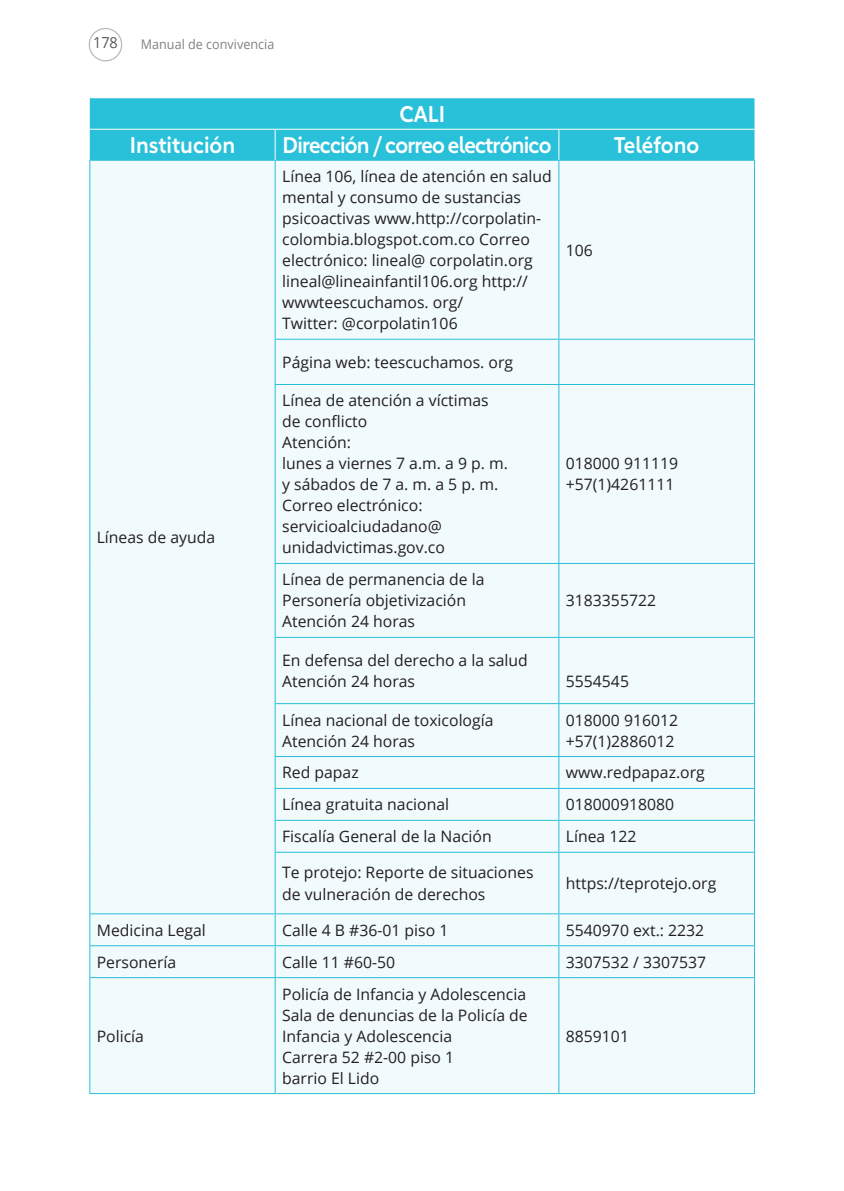
<style>
.page{position:relative;width:844px;height:1191px;background:#fff}
.page>*{position:absolute;margin:0;border:0;box-sizing:border-box;transform-origin:0 0}
.t1{font:600 22.4px "Carnero";letter-spacing:-.04em;color:#fff;scale:.92 1}
.t2{font:600 22.4px "Carnero";color:#fff;scale:.92 1}
.t3{font:15.75px/21px "Open Sans";color:#231f20}
.t4{font:15.22px "Open Sans";color:#57585a;scale:.95 1}
.t5{font:13.3px "Open Sans";color:#808285;scale:.95 1}
</style>
<div class="page">
<div style="left:89px;top:28px;width:33px;height:33px;border:1px solid #bcbdc0;border-radius:50%"></div>
<div style="left:90px;top:98px;width:664px;height:62px;background:#29c0da"></div>
<div style="left:90px;top:161px;width:663px;height:932px;background:#f1fafc"></div>
<hr style="left:89px;top:160px;width:186px;height:1px;background:#29c0da">
<hr style="left:89px;top:161px;width:1px;height:178px;background:#29c0da">
<hr style="left:89px;top:339px;width:1px;height:45px;background:#29c0da">
<hr style="left:89px;top:384px;width:1px;height:179px;background:#29c0da">
<hr style="left:89px;top:563px;width:1px;height:74px;background:#29c0da">
<hr style="left:89px;top:637px;width:1px;height:66px;background:#29c0da">
<hr style="left:89px;top:703px;width:1px;height:53px;background:#29c0da">
<hr style="left:89px;top:756px;width:1px;height:32px;background:#29c0da">
<hr style="left:89px;top:788px;width:1px;height:32px;background:#29c0da">
<hr style="left:89px;top:820px;width:1px;height:32px;background:#29c0da">
<hr style="left:89px;top:852px;width:1px;height:61px;background:#29c0da">
<hr style="left:275px;top:160px;width:283px;height:1px;background:#29c0da">
<hr style="left:275px;top:161px;width:1px;height:178px;background:#29c0da">
<hr style="left:558px;top:160px;width:196px;height:1px;background:#29c0da">
<hr style="left:558px;top:161px;width:1px;height:178px;background:#29c0da">
<hr style="left:753px;top:161px;width:1px;height:178px;background:#29c0da">
<hr style="left:275px;top:339px;width:283px;height:1px;background:#29c0da">
<hr style="left:275px;top:340px;width:1px;height:44px;background:#29c0da">
<hr style="left:558px;top:339px;width:196px;height:1px;background:#29c0da">
<hr style="left:558px;top:340px;width:1px;height:44px;background:#29c0da">
<hr style="left:753px;top:340px;width:1px;height:44px;background:#29c0da">
<hr style="left:275px;top:384px;width:283px;height:1px;background:#29c0da">
<hr style="left:275px;top:385px;width:1px;height:178px;background:#29c0da">
<hr style="left:558px;top:384px;width:196px;height:1px;background:#29c0da">
<hr style="left:558px;top:385px;width:1px;height:178px;background:#29c0da">
<hr style="left:753px;top:385px;width:1px;height:178px;background:#29c0da">
<hr style="left:275px;top:563px;width:283px;height:1px;background:#29c0da">
<hr style="left:275px;top:564px;width:1px;height:73px;background:#29c0da">
<hr style="left:558px;top:563px;width:196px;height:1px;background:#29c0da">
<hr style="left:558px;top:564px;width:1px;height:73px;background:#29c0da">
<hr style="left:753px;top:564px;width:1px;height:73px;background:#29c0da">
<hr style="left:275px;top:637px;width:283px;height:1px;background:#29c0da">
<hr style="left:275px;top:638px;width:1px;height:65px;background:#29c0da">
<hr style="left:558px;top:637px;width:196px;height:1px;background:#29c0da">
<hr style="left:558px;top:638px;width:1px;height:65px;background:#29c0da">
<hr style="left:753px;top:638px;width:1px;height:65px;background:#29c0da">
<hr style="left:275px;top:703px;width:283px;height:1px;background:#29c0da">
<hr style="left:275px;top:704px;width:1px;height:52px;background:#29c0da">
<hr style="left:558px;top:703px;width:196px;height:1px;background:#29c0da">
<hr style="left:558px;top:704px;width:1px;height:52px;background:#29c0da">
<hr style="left:753px;top:704px;width:1px;height:52px;background:#29c0da">
<hr style="left:275px;top:756px;width:283px;height:1px;background:#29c0da">
<hr style="left:275px;top:757px;width:1px;height:31px;background:#29c0da">
<hr style="left:558px;top:756px;width:196px;height:1px;background:#29c0da">
<hr style="left:558px;top:757px;width:1px;height:31px;background:#29c0da">
<hr style="left:753px;top:757px;width:1px;height:31px;background:#29c0da">
<hr style="left:275px;top:788px;width:283px;height:1px;background:#29c0da">
<hr style="left:275px;top:789px;width:1px;height:31px;background:#29c0da">
<hr style="left:558px;top:788px;width:196px;height:1px;background:#29c0da">
<hr style="left:558px;top:789px;width:1px;height:31px;background:#29c0da">
<hr style="left:753px;top:789px;width:1px;height:31px;background:#29c0da">
<hr style="left:275px;top:820px;width:283px;height:1px;background:#29c0da">
<hr style="left:275px;top:820px;width:1px;height:32px;background:#29c0da">
<hr style="left:558px;top:820px;width:196px;height:1px;background:#29c0da">
<hr style="left:558px;top:820px;width:1px;height:32px;background:#29c0da">
<hr style="left:753px;top:820px;width:1px;height:32px;background:#29c0da">
<hr style="left:275px;top:852px;width:283px;height:1px;background:#29c0da">
<hr style="left:275px;top:852px;width:1px;height:61px;background:#29c0da">
<hr style="left:558px;top:852px;width:196px;height:1px;background:#29c0da">
<hr style="left:558px;top:852px;width:1px;height:61px;background:#29c0da">
<hr style="left:753px;top:852px;width:1px;height:61px;background:#29c0da">
<hr style="left:89px;top:913px;width:186px;height:1px;background:#29c0da">
<hr style="left:89px;top:914px;width:1px;height:31px;background:#29c0da">
<hr style="left:275px;top:913px;width:283px;height:1px;background:#29c0da">
<hr style="left:275px;top:914px;width:1px;height:31px;background:#29c0da">
<hr style="left:558px;top:913px;width:196px;height:1px;background:#29c0da">
<hr style="left:558px;top:914px;width:1px;height:31px;background:#29c0da">
<hr style="left:753px;top:914px;width:1px;height:31px;background:#29c0da">
<hr style="left:89px;top:945px;width:186px;height:1px;background:#29c0da">
<hr style="left:89px;top:946px;width:1px;height:31px;background:#29c0da">
<hr style="left:275px;top:945px;width:283px;height:1px;background:#29c0da">
<hr style="left:275px;top:946px;width:1px;height:31px;background:#29c0da">
<hr style="left:558px;top:945px;width:196px;height:1px;background:#29c0da">
<hr style="left:558px;top:946px;width:1px;height:31px;background:#29c0da">
<hr style="left:753px;top:946px;width:1px;height:31px;background:#29c0da">
<hr style="left:89px;top:977px;width:186px;height:1px;background:#29c0da">
<hr style="left:89px;top:978px;width:1px;height:115px;background:#29c0da">
<hr style="left:275px;top:977px;width:283px;height:1px;background:#29c0da">
<hr style="left:275px;top:978px;width:1px;height:115px;background:#29c0da">
<hr style="left:558px;top:977px;width:196px;height:1px;background:#29c0da">
<hr style="left:558px;top:978px;width:1px;height:115px;background:#29c0da">
<hr style="left:753px;top:978px;width:1px;height:115px;background:#29c0da">
<hr style="left:89px;top:1093px;width:186px;height:1px;background:#29c0da">
<hr style="left:275px;top:1093px;width:283px;height:1px;background:#29c0da">
<hr style="left:558px;top:1093px;width:196px;height:1px;background:#29c0da">
<hr style="left:90px;top:129px;width:185px;height:1px;background:#fff">
<hr style="left:275px;top:129px;width:283px;height:1px;background:#fff">
<hr style="left:275px;top:130px;width:1px;height:30px;background:#fff">
<hr style="left:558px;top:129px;width:196px;height:1px;background:#fff">
<hr style="left:558px;top:130px;width:1px;height:30px;background:#fff">
<p class="t4" style="left:93px;top:32px;width:28px">178</p>
<p class="t5" style="left:141px;top:35px;width:142px">Manual de convivencia</p>
<h1 class="t1" style="left:399px;top:101px;width:51px">CALI</h1>
<h1 class="t2" style="left:130px;top:132px;width:116px">Institución</h1>
<h1 class="t1" style="left:282px;top:132px;width:293px">Dirección / correo electrónico</h1>
<h1 class="t2" style="left:614px;top:132px;width:94px">Teléfono</h1>
<p class="t3" style="left:97px;top:526px;width:120px">Líneas de ayuda</p>
<p class="t3" style="left:282px;top:166px;width:271px">Línea 106, línea de atención en salud mental y consumo de sustancias psicoactivas www.http://corpolatin&shy;colombia.blogspot.com.co Correo electrónico: lineal@ corpolatin.org lineal@lineainfantil106.org http:// wwwteescuchamos. org/<br>Twitter: @corpolatin106</p>
<p class="t3" style="left:282px;top:351px;width:232px">Página web: teescuchamos. org</p>
<p class="t3" style="left:282px;top:390px;width:227px">Línea de atención a víctimas de conflicto<br>Atención:<br>lunes a viernes 7 a.m. a 9 p. m. y sábados de 7 a. m. a 5 p. m.<br>Correo electrónico: servicioalciudadano@ unidadvictimas.gov.co</p>
<p class="t3" style="left:282px;top:569px;width:204px">Línea de permanencia de la<br>Personería objetivización<br>Atención 24 horas</p>
<p class="t3" style="left:282px;top:649px;width:247px">En defensa del derecho a la salud<br>Atención 24 horas</p>
<p class="t3" style="left:565px;top:239px;width:29px">106</p>
<p class="t3" style="left:565px;top:453px;width:114px">018000 911119 +57(1)4261111</p>
<p class="t3" style="left:565px;top:590px;width:92px">3183355722</p>
<p class="t3" style="left:565px;top:670px;width:65px">5554545</p>
<p class="t3" style="left:282px;top:709px;width:213px">Línea nacional de toxicología<br>Atención 24 horas</p>
<p class="t3" style="left:565px;top:709px;width:114px">018000 916012 +57(1)2886012</p>
<p class="t3" style="left:282px;top:762px;width:78px">Red papaz</p>
<p class="t3" style="left:565px;top:762px;width:140px">www.redpapaz.org</p>
<p class="t3" style="left:282px;top:793px;width:168px">Línea gratuita nacional</p>
<p class="t3" style="left:565px;top:793px;width:110px">018000918080</p>
<p class="t3" style="left:282px;top:825px;width:211px">Fiscalía General de la Nación</p>
<p class="t3" style="left:565px;top:825px;width:72px">Línea 122</p>
<p class="t3" style="left:282px;top:862px;width:253px">Te protejo: Reporte de situaciones de vulneración de derechos</p>
<p class="t3" style="left:565px;top:872px;width:152px">https://teprotejo.org</p>
<p class="t3" style="left:97px;top:919px;width:111px">Medicina Legal</p>
<p class="t3" style="left:282px;top:919px;width:168px">Calle 4 B #36-01 piso 1</p>
<p class="t3" style="left:565px;top:919px;width:140px">5540970 ext.: 2232</p>
<p class="t3" style="left:97px;top:951px;width:81px">Personería</p>
<p class="t3" style="left:282px;top:951px;width:114px">Calle 11 #60-50</p>
<p class="t3" style="left:565px;top:951px;width:142px">3307532 / 3307537</p>
<p class="t3" style="left:97px;top:1025px;width:49px">Policía</p>
<p class="t3" style="left:282px;top:983px;width:247px">Policía de Infancia y Adolescencia<br>Sala de denuncias de la Policía de<br>Infancia y Adolescencia<br>Carrera 52 #2-00 piso 1<br>barrio El Lido</p>
<p class="t3" style="left:565px;top:1025px;width:65px">8859101</p>
</div>
